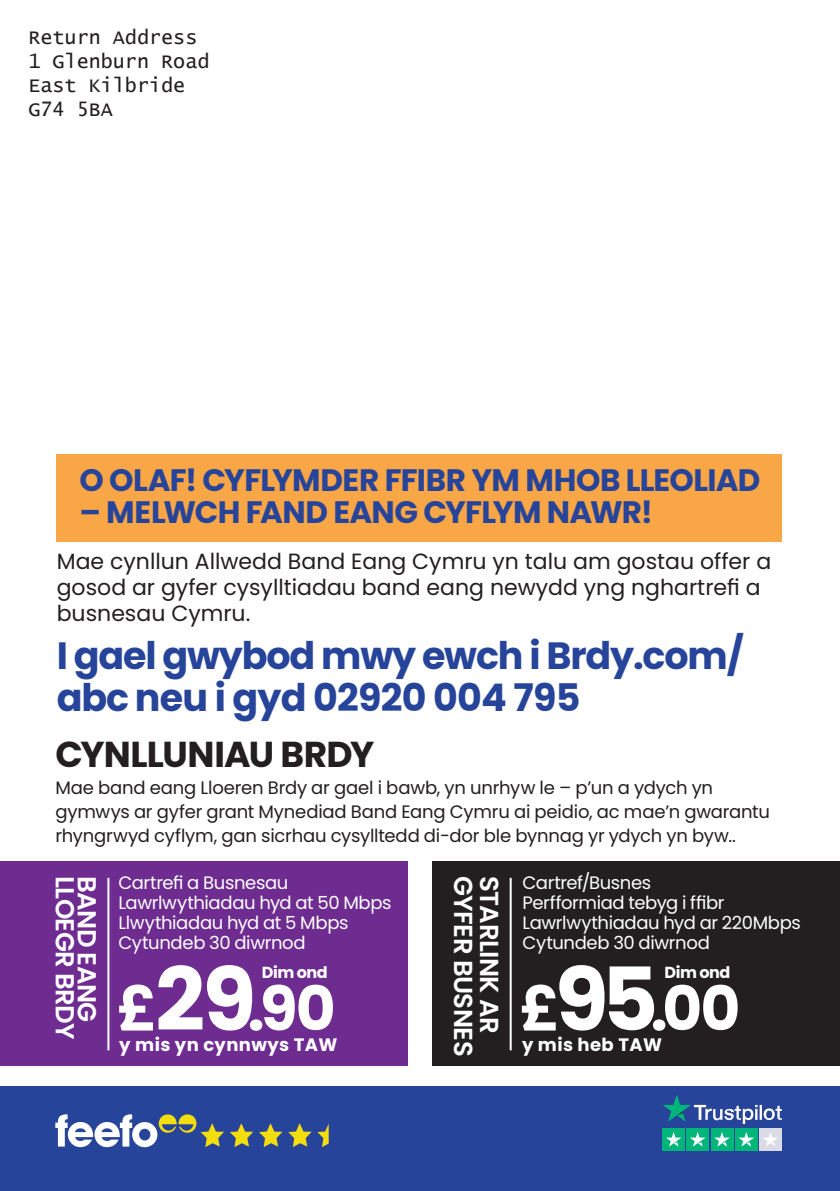
<style>
.page{position:relative;width:840px;height:1191px;background:#fff}
.page>*{position:absolute;margin:0;border:0;box-sizing:border-box;transform-origin:0 0}
.t1{font:700 61.2px "Poppins";color:#fff}
.t2{font:700 38px/42px "Poppins";letter-spacing:-.03em;color:#27449b}
.t3{font:700 36px "Poppins";letter-spacing:-.025em;color:#231f20}
.t4{font:700 31px "Poppins";letter-spacing:-.025em;color:#27449b}
.t5{font:600 26px "Poppins";letter-spacing:-.02em;color:#fff}
.t6{font:22px/26px "Poppins";color:#231f20}
.t7{font:20px "Lucida Console";color:#231f20}
.t8{font:18px/24px "Poppins";letter-spacing:-.01em;color:#231f20}
.t9{font:18px "Poppins";letter-spacing:-.02em;color:#fff}
.t10{font:700 18px "Poppins";letter-spacing:.02em;color:#fff}
.t11{font:700 16px "Poppins";letter-spacing:-.03em;color:#fff}
.s1{font-size:87.4px}
</style>
<div class="page">
<div style="left:57px;top:454px;width:724px;height:87px;background:#f9a647"></div>
<div style="left:0;top:1086px;width:839px;height:105px;background:#27449b"></div>
<svg style="left:55px;top:1114px;width:169px;height:33px"></svg>
<svg style="left:230px;top:1123px;width:23px;height:24px"></svg>
<svg style="left:259px;top:1123px;width:23px;height:24px"></svg>
<svg style="left:288px;top:1123px;width:23px;height:24px"></svg>
<svg style="left:317px;top:1125px;width:11px;height:22px"></svg>
<svg style="left:663px;top:1094px;width:118px;height:30px"></svg>
<div style="left:662px;top:1128px;width:22px;height:22px;background:#00b57a"></div>
<div style="left:686px;top:1128px;width:22px;height:22px;background:#00b57a"></div>
<div style="left:710px;top:1128px;width:23px;height:22px;background:#00b57a"></div>
<div style="left:734px;top:1128px;width:23px;height:22px;background:#00b57a"></div>
<div style="left:759px;top:1128px;width:22px;height:22px;background:#dbdbe6"></div>
<svg style="left:666px;top:1132px;width:15px;height:14px"></svg>
<svg style="left:690px;top:1132px;width:15px;height:14px"></svg>
<svg style="left:714px;top:1132px;width:15px;height:14px"></svg>
<svg style="left:738px;top:1132px;width:15px;height:14px"></svg>
<svg style="left:763px;top:1132px;width:14px;height:14px"></svg>
<div style="left:0;top:861px;width:408px;height:204px;background:#6e2c91"></div>
<hr style="left:107px;top:878px;width:2px;height:172px;background:#fff">
<div style="left:432px;top:861px;width:407px;height:204px;background:#231f20"></div>
<hr style="left:509px;top:878px;width:2px;height:172px;background:#fff">
<p class="t7" style="left:28px;top:28px;width:170px">Return Address</p>
<p class="t7" style="left:28px;top:52px;width:182px">1 Glenburn Road</p>
<p class="t7" style="left:28px;top:76px;width:158px">East Kilbride</p>
<p class="t7" style="left:28px;top:100px;width:86px">G74 5BA</p>
<p class="t4" style="left:79px;top:462px;width:682px">O OLAF! CYFLYMDER FFIBR YM MHOB LLEOLIAD</p>
<p class="t4" style="left:79px;top:494px;width:574px">– MELWCH FAND EANG CYFLYM NAWR!</p>
<p class="t6" style="left:57px;top:548px;width:715px">Mae cynllun Allwedd Band Eang Cymru yn talu am gostau offer a gosod ar gyfer cysylltiadau band eang newydd yng nghartrefi a busnesau Cymru.</p>
<p class="t2" style="left:57px;top:634px;width:688px">I gael gwybod mwy ewch i Brdy.com/ abc neu i gyd 02920 004 795</p>
<p class="t3" style="left:55px;top:733px;width:320px">CYNLLUNIAU BRDY</p>
<p class="t8" style="left:55px;top:775px;width:715px">Mae band eang Lloeren Brdy ar gael i bawb, yn unrhyw le – p’un a ydych yn gymwys ar gyfer grant Mynediad Band Eang Cymru ai peidio, ac mae’n gwarantu rhyngrwyd cyflym, gan sicrhau cysylltedd di-dor ble bynnag yr ydych yn byw..</p>
<p class="t9" style="left:522px;top:872px;width:130px">Cartref/Busnes</p>
<p class="t9" style="left:522px;top:892px;width:203px">Perfformiad tebyg i ffibr</p>
<p class="t9" style="left:522px;top:912px;width:280px">Lawrlwythiadau hyd ar 220Mbps</p>
<p class="t9" style="left:522px;top:932px;width:189px">Cytundeb 30 diwrnod</p>
<p class="t5" style="left:80px;top:875px;width:166px;rotate:90deg">LLOEGR BRDY</p>
<p class="t5" style="left:102px;top:875px;width:148px;rotate:90deg">BAND EANG</p>
<p class="t9" style="left:118px;top:872px;width:171px">Cartrefi a Busnesau</p>
<p class="t5" style="left:478px;top:875px;width:182px;rotate:90deg">GYFER BUSNES</p>
<p class="t5" style="left:504px;top:875px;width:159px;rotate:90deg">STARLINK AR</p>
<p class="t9" style="left:118px;top:892px;width:274px">Lawrlwythiadau hyd at 50 Mbps</p>
<p class="t9" style="left:118px;top:912px;width:231px">Llwythiadau hyd at 5 Mbps</p>
<p class="t9" style="left:118px;top:932px;width:189px">Cytundeb 30 diwrnod</p>
<p class="t1" style="left:117px;top:973px;width:220px">£<span class="s1">29</span>.90</p>
<p class="t10" style="left:119px;top:1033px;width:219px">y mis yn cynnwys TAW</p>
<p class="t11" style="left:262px;top:963px;width:67px">Dim ond</p>
<p class="t11" style="left:664px;top:963px;width:67px">Dim ond</p>
<p class="t1" style="left:519px;top:973px;width:222px">£<span class="s1">95</span>.00</p>
<p class="t10" style="left:521px;top:1033px;width:141px">y mis heb TAW</p>
</div>
